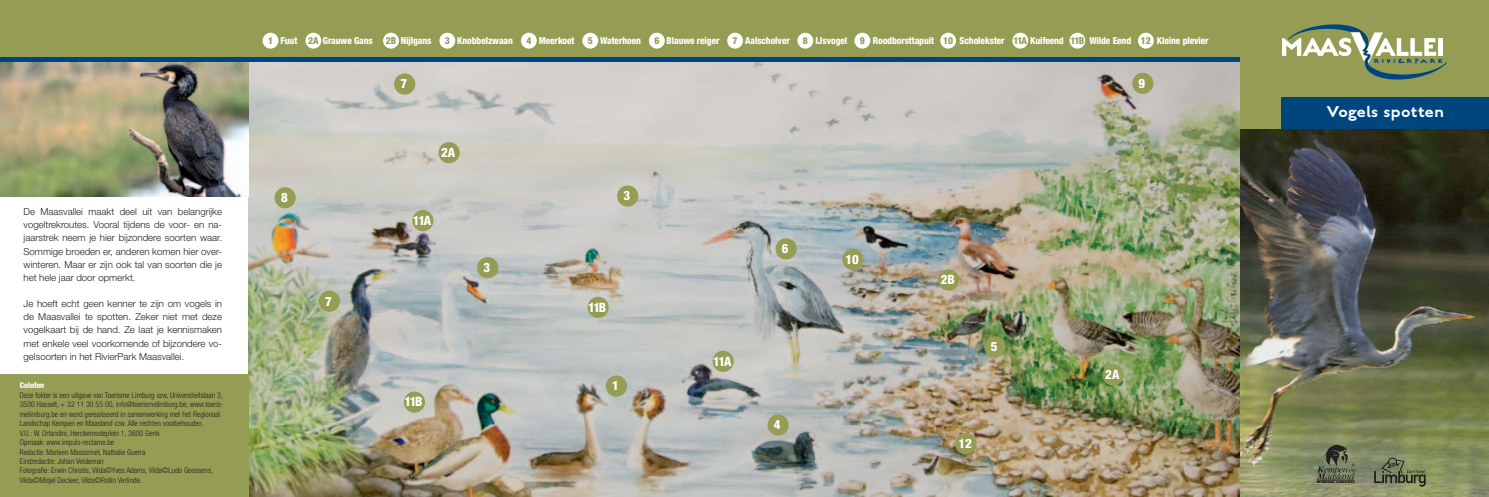
<style>
.page{position:relative;width:1489px;height:497px;background:#fff}
.page>*{position:absolute;margin:0;border:0;box-sizing:border-box;transform-origin:0 0}
.t1{font:500 21px "English Grotesque";letter-spacing:.02em;color:#fff}
.t2{font:800 condensed 12.86px "Helvetica Neue LT";letter-spacing:-.1em;color:#fff}
.t3{font:300 9.62px/13.1px "Helvetica Neue LT";color:#231f20;text-align:justify}
.t4{font:800 condensed 9.62px "Helvetica Neue LT";letter-spacing:-.01em;color:#fff}
.t5{font:800 condensed 9.62px "Helvetica Neue LT";color:#959d55}
.t6{font:300 condensed 7.88px/9.5px "Helvetica Neue LT";color:#231f20}
.t7{font:800 condensed 7.88px "Helvetica Neue LT";color:#fff}
.t8{font:6.56px "Underscript ITC";letter-spacing:.42em;color:#00467e}
.s1{color:#959d55}
</style>
<div class="page">
<img style="left:248px;top:62px;width:992px;height:434px">
<div style="left:955px;top:432px;width:21px;height:21px;background:#959d55;border-radius:50%"></div>
<div style="left:1102px;top:364px;width:21px;height:21px;background:#959d55;border-radius:50%"></div>
<div style="left:984px;top:336px;width:21px;height:21px;background:#959d55;border-radius:50%"></div>
<div style="left:937px;top:269px;width:22px;height:21px;background:#959d55;border-radius:50%"></div>
<div style="left:1132px;top:73px;width:21px;height:21px;background:#959d55;border-radius:50%"></div>
<div style="left:842px;top:248px;width:21px;height:22px;background:#959d55;border-radius:50%"></div>
<div style="left:775px;top:238px;width:21px;height:21px;background:#959d55;border-radius:50%"></div>
<div style="left:767px;top:414px;width:21px;height:21px;background:#959d55;border-radius:50%"></div>
<div style="left:712px;top:350px;width:21px;height:21px;background:#959d55;border-radius:50%"></div>
<div style="left:606px;top:375px;width:21px;height:21px;background:#959d55;border-radius:50%"></div>
<div style="left:587px;top:296px;width:21px;height:21px;background:#959d55;border-radius:50%"></div>
<div style="left:617px;top:185px;width:21px;height:21px;background:#959d55;border-radius:50%"></div>
<div style="left:404px;top:391px;width:21px;height:21px;background:#959d55;border-radius:50%"></div>
<div style="left:319px;top:290px;width:21px;height:21px;background:#959d55;border-radius:50%"></div>
<div style="left:477px;top:257px;width:21px;height:21px;background:#959d55;border-radius:50%"></div>
<div style="left:412px;top:210px;width:21px;height:21px;background:#959d55;border-radius:50%"></div>
<div style="left:274px;top:187px;width:22px;height:21px;background:#959d55;border-radius:50%"></div>
<div style="left:438px;top:142px;width:21px;height:21px;background:#959d55;border-radius:50%"></div>
<div style="left:394px;top:73px;width:21px;height:21px;background:#959d55;border-radius:50%"></div>
<img style="left:0;top:62px;width:248px;height:135px">
<div style="left:0;top:0;width:1240px;height:57px;background:#959d55"></div>
<div style="left:0;top:374px;width:248px;height:122px;background:#959d55"></div>
<div style="left:0;top:57px;width:1240px;height:5px;background:#00467e"></div>
<div style="left:1240px;top:0;width:248px;height:129px;background:#959d55"></div>
<div style="left:1281px;top:97px;width:207px;height:32px;background:#00467e"></div>
<div style="left:262px;top:33px;width:16px;height:16px;background:#fff;border-radius:50%"></div>
<div style="left:854px;top:33px;width:16px;height:16px;background:#fff;border-radius:50%"></div>
<div style="left:940px;top:33px;width:16px;height:16px;background:#fff;border-radius:50%"></div>
<div style="left:1012px;top:33px;width:16px;height:16px;background:#fff;border-radius:50%"></div>
<div style="left:1069px;top:33px;width:16px;height:16px;background:#fff;border-radius:50%"></div>
<div style="left:1137px;top:33px;width:16px;height:16px;background:#fff;border-radius:50%"></div>
<div style="left:305px;top:33px;width:16px;height:16px;background:#fff;border-radius:50%"></div>
<div style="left:383px;top:33px;width:16px;height:16px;background:#fff;border-radius:50%"></div>
<div style="left:439px;top:33px;width:16px;height:16px;background:#fff;border-radius:50%"></div>
<div style="left:521px;top:33px;width:16px;height:16px;background:#fff;border-radius:50%"></div>
<div style="left:582px;top:33px;width:16px;height:16px;background:#fff;border-radius:50%"></div>
<div style="left:649px;top:33px;width:15px;height:16px;background:#fff;border-radius:50%"></div>
<div style="left:727px;top:33px;width:16px;height:16px;background:#fff;border-radius:50%"></div>
<div style="left:797px;top:33px;width:16px;height:16px;background:#fff;border-radius:50%"></div>
<img style="left:1240px;top:129px;width:248px;height:367px">
<svg style="left:1282px;top:24px;width:164px;height:56px"></svg>
<svg style="left:1316px;top:444px;width:39px;height:38px"></svg>
<div style="left:1387px;top:457px;width:9px;height:9px;border:1px solid #231f20;border-radius:50%"></div>
<svg style="left:1373px;top:458px;width:52px;height:28px"></svg>
<p class="t3" style="left:24px;top:204px;width:200px">De Maasvallei maakt deel uit van belangrijke vogeltrekroutes. Vooral tijdens de voor- en na&shy;jaarstrek neem je hier bijzondere soorten waar.<br>Sommige broeden er, anderen komen hier over&shy;winteren. Maar er zijn ook tal van soorten die je het hele jaar door opmerkt.</p>
<p class="t3" style="left:24px;top:296px;width:200px">Je hoeft echt geen kenner te zijn om vogels in de Maasvallei te spotten. Zeker niet met deze vogelkaart bij de hand. Ze laat je kennismaken met enkele veel voorkomende of bijzondere vo&shy;gelsoorten in het RivierPark Maasvallei.</p>
<p class="t7" style="left:20px;top:380px;width:26px">Colofon</p>
<p class="t6" style="left:20px;top:389px;width:205px">Deze folder is een uitgave van Toerisme Limburg vzw, Universiteitslaan 3, 3500 Hasselt, + 32 11 30 55 00, info@toerismelimburg.be, www.toeris&shy;melimburg.be en werd gerealiseerd in samenwerking met het Regionaal Landschap Kempen en Maasland vzw. Alle rechten voorbehouden.<br>V.U.: W. Orlandini, Herckenrodeplein 1, 3600 Genk<br>Opmaak: www.impuls-reclame.be<br>Redactie: Marleen Massonnet, Nathalie Guerra<br>Eindredactie: Johan Veldeman<br>Fotografie: Erwin Christis, Vilda©Yves Adams, Vilda©Ludo Goossens, Vilda©Misjel Decleer, Vilda©Rollin Verlinde.</p>
<p class="t4" style="left:268px;top:35px;width:31px"><span class="s1">1</span> Fuut</p>
<p class="t4" style="left:308px;top:35px;width:66px"><span class="s1">2A</span> Grauwe Gans</p>
<p class="t4" style="left:401px;top:35px;width:32px">Nijlgans</p>
<p class="t4" style="left:457px;top:35px;width:57px">Knobbelzwaan</p>
<p class="t4" style="left:538px;top:35px;width:37px">Meerkoet</p>
<p class="t4" style="left:600px;top:35px;width:42px">Waterhoen</p>
<p class="t4" style="left:666px;top:35px;width:55px">Blauwe reiger</p>
<p class="t4" style="left:745px;top:35px;width:46px">Aalscholver</p>
<p class="t4" style="left:815px;top:35px;width:33px">IJsvogel</p>
<p class="t4" style="left:872px;top:35px;width:63px">Roodborsttapuit</p>
<p class="t4" style="left:959px;top:35px;width:47px">Scholekster</p>
<p class="t4" style="left:1013px;top:35px;width:52px"><span class="s1">11A</span> Kuifeend</p>
<p class="t4" style="left:1089px;top:35px;width:43px">Wilde Eend</p>
<p class="t4" style="left:1156px;top:35px;width:53px">Kleine plevier</p>
<p class="t5" style="left:386px;top:35px;width:12px">2B</p>
<p class="t5" style="left:445px;top:35px;width:7px">3</p>
<p class="t5" style="left:526px;top:35px;width:7px">4</p>
<p class="t5" style="left:587px;top:35px;width:7px">5</p>
<p class="t5" style="left:654px;top:35px;width:7px">6</p>
<p class="t5" style="left:732px;top:35px;width:7px">7</p>
<p class="t5" style="left:802px;top:35px;width:7px">8</p>
<p class="t5" style="left:859px;top:35px;width:7px">9</p>
<p class="t5" style="left:943px;top:35px;width:12px">10</p>
<p class="t5" style="left:1070px;top:35px;width:15px">11B</p>
<p class="t5" style="left:1140px;top:35px;width:12px">12</p>
<h2 class="t2" style="left:281px;top:189px;width:8px">8</h2>
<h2 class="t2" style="left:325px;top:293px;width:8px">7</h2>
<h2 class="t2" style="left:400px;top:76px;width:8px">7</h2>
<h2 class="t2" style="left:441px;top:144px;width:16px">2A</h2>
<h2 class="t2" style="left:413px;top:212px;width:20px">11A</h2>
<h2 class="t2" style="left:483px;top:259px;width:8px">3</h2>
<h2 class="t2" style="left:404px;top:393px;width:20px">11B</h2>
<h2 class="t2" style="left:623px;top:188px;width:8px">3</h2>
<h2 class="t2" style="left:588px;top:299px;width:20px">11B</h2>
<h2 class="t2" style="left:612px;top:377px;width:8px">1</h2>
<h2 class="t2" style="left:713px;top:353px;width:20px">11A</h2>
<h2 class="t2" style="left:782px;top:240px;width:8px">6</h2>
<h2 class="t2" style="left:774px;top:416px;width:8px">4</h2>
<h2 class="t2" style="left:845px;top:251px;width:15px">10</h2>
<h2 class="t2" style="left:940px;top:271px;width:16px">2B</h2>
<h2 class="t2" style="left:990px;top:338px;width:8px">5</h2>
<h2 class="t2" style="left:958px;top:435px;width:15px">12</h2>
<h2 class="t2" style="left:1138px;top:75px;width:8px">9</h2>
<h2 class="t2" style="left:1105px;top:366px;width:16px">2A</h2>
<p class="t8" style="left:1373px;top:57px;width:70px">RIVIERPARK</p>
<h1 class="t1" style="left:1326px;top:101px;width:118px">Vogels spotten</h1>
</div>
